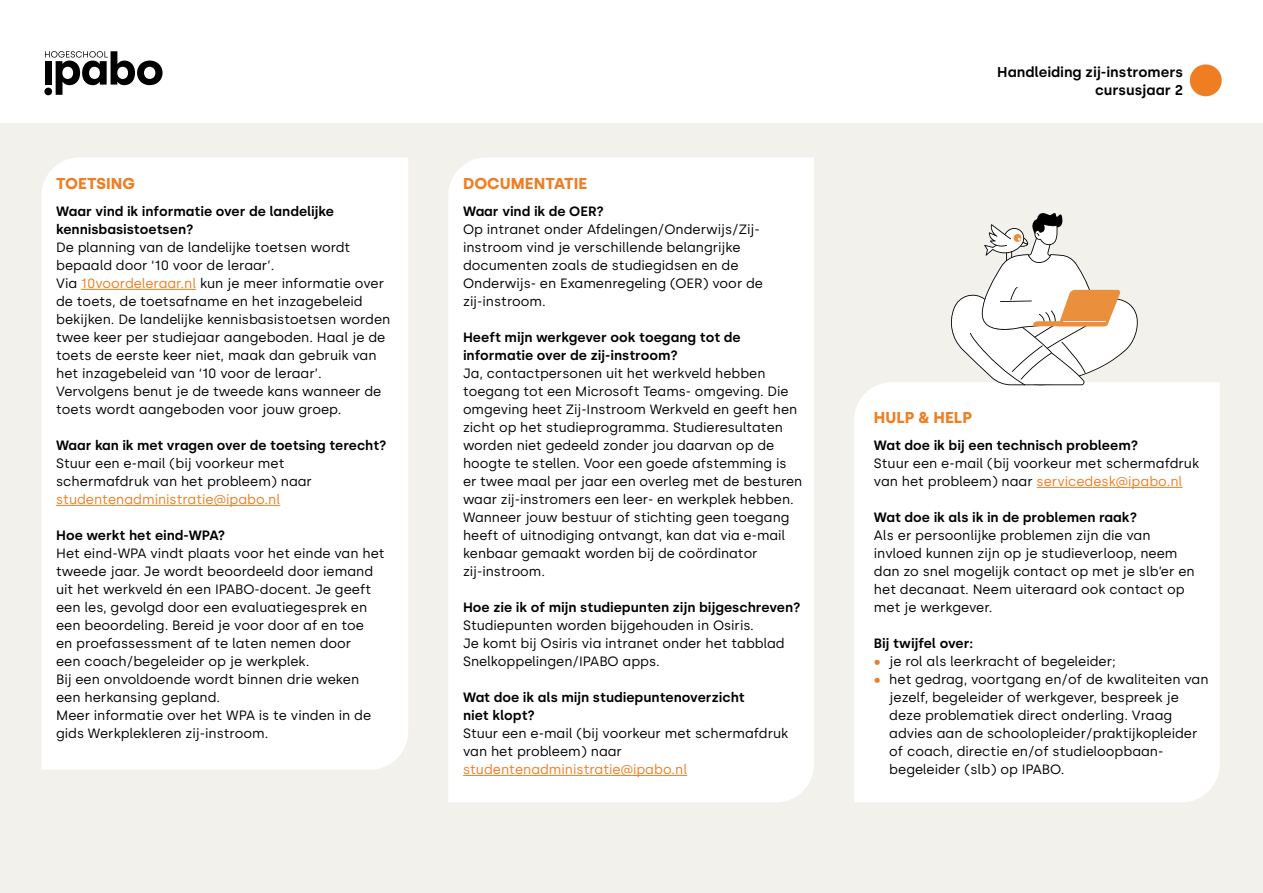
<style>
.page{position:relative;width:1263px;height:893px;background:#fff}
.page>*{position:absolute;margin:0;border:0;box-sizing:border-box;transform-origin:0 0}
.t1{font:700 15.75px "Silka";color:#ef7d22}
.t2{font:600 14.25px/18px "Silka";color:#000;text-align:right}
.t3{font:13.5px/18px "Silka";color:#000}
.t4{font:600 13.5px/18px "Silka";color:#000}
.t5{font:13.5px "Silka";color:#ef7d22}
.s1{color:#ef7d22}
.s2{font-size:15px;color:#ef7d22}
</style>
<div class="page">
<div style="left:0;top:123px;width:1263px;height:770px;background:#f3f1eb"></div>
<div style="left:1190px;top:64px;width:32px;height:32px;background:#ef7d22;border-radius:50%"></div>
<svg style="left:45px;top:51px;width:118px;height:44px"></svg>
<div style="left:42px;top:157px;width:366px;height:613px;background:#fff"></div>
<div style="left:448px;top:157px;width:366px;height:645px;background:#fff"></div>
<div style="left:854px;top:382px;width:366px;height:420px;background:#fff"></div>
<hr style="left:81px;top:289px;width:115px;height:1px;background:#ef7d22">
<hr style="left:56px;top:505px;width:224px;height:1px;background:#ef7d22">
<hr style="left:463px;top:775px;width:224px;height:1px;background:#ef7d22">
<hr style="left:1036px;top:487px;width:146px;height:1px;background:#ef7d22">
<svg style="left:948px;top:213px;width:197px;height:181px"></svg>
<p class="t1" style="left:56px;top:174px;width:81px">TOETSING</p>
<p class="t4" style="left:56px;top:202px;width:279px">Waar vind ik informatie over de landelijke kennisbasistoetsen?</p>
<p class="t3" style="left:56px;top:238px;width:336px">De planning van de landelijke toetsen wordt bepaald door ‘10 voor de leraar’.<br>Via <span class="s1">10voordeleraar.nl</span> kun je meer informatie over de toets, de toetsafname en het inzagebeleid bekijken. De landelijke kennisbasistoetsen worden twee keer per studiejaar aangeboden. Haal je de toets de eerste keer niet, maak dan gebruik van het inzagebeleid van ‘10 voor de leraar’.<br>Vervolgens benut je de tweede kans wanneer de toets wordt aangeboden voor jouw groep.</p>
<p class="t4" style="left:56px;top:436px;width:332px">Waar kan ik met vragen over de toetsing terecht?</p>
<p class="t3" style="left:56px;top:454px;width:257px">Stuur een e-mail (bij voorkeur met schermafdruk van het probleem) naar</p>
<p class="t5" style="left:56px;top:491px;width:226px">studentenadministratie@ipabo.nl</p>
<p class="t4" style="left:56px;top:526px;width:171px">Hoe werkt het eind-WPA?</p>
<p class="t3" style="left:56px;top:544px;width:330px">Het eind-WPA vindt plaats voor het einde van het tweede jaar. Je wordt beoordeeld door iemand uit het werkveld én een IPABO-docent. Je geeft een les, gevolgd door een evaluatiegesprek en een beoordeling. Bereid je voor door af en toe<br>en proefassessment af te laten nemen door<br>een coach/begeleider op je werkplek.<br>Bij een onvoldoende wordt binnen drie weken een herkansing gepland.<br>Meer informatie over het WPA is te vinden in de gids Werkplekleren zij-instroom.</p>
<p class="t1" style="left:463px;top:174px;width:126px">DOCUMENTATIE</p>
<p class="t4" style="left:463px;top:202px;width:143px">Waar vind ik de OER?</p>
<p class="t3" style="left:463px;top:220px;width:302px">Op intranet onder Afdelingen/Onderwijs/Zij&shy;instroom vind je verschillende belangrijke documenten zoals de studiegidsen en de Onderwijs- en Examenregeling (OER) voor de zij-instroom.</p>
<p class="t4" style="left:463px;top:328px;width:279px">Heeft mijn werkgever ook toegang tot de informatie over de zij-instroom?</p>
<p class="t3" style="left:463px;top:364px;width:341px">Ja, contactpersonen uit het werkveld hebben toegang tot een Microsoft Teams- omgeving. Die omgeving heet Zij-Instroom Werkveld en geeft hen zicht op het studieprogramma. Studieresultaten worden niet gedeeld zonder jou daarvan op de hoogte te stellen. Voor een goede afstemming is er twee maal per jaar een overleg met de besturen waar zij-instromers een leer- en werkplek hebben.<br>Wanneer jouw bestuur of stichting geen toegang heeft of uitnodiging ontvangt, kan dat via e-mail kenbaar gemaakt worden bij de coördinator zij-instroom.</p>
<p class="t4" style="left:463px;top:598px;width:339px">Hoe zie ik of mijn studiepunten zijn bijgeschreven?</p>
<p class="t3" style="left:463px;top:616px;width:323px">Studiepunten worden bijgehouden in Osiris.<br>Je komt bij Osiris via intranet onder het tabblad<br>Snelkoppelingen/IPABO apps.</p>
<p class="t4" style="left:463px;top:688px;width:283px">Wat doe ik als mijn studiepuntenoverzicht niet klopt?</p>
<p class="t3" style="left:463px;top:724px;width:327px">Stuur een e-mail (bij voorkeur met schermafdruk van het probleem) naar</p>
<p class="t5" style="left:463px;top:761px;width:226px">studentenadministratie@ipabo.nl</p>
<p class="t2" style="left:997px;top:63px;width:187px">Handleiding zij-instromers cursusjaar 2</p>
<p class="t1" style="left:874px;top:408px;width:100px">HULP &amp; HELP</p>
<p class="t4" style="left:874px;top:436px;width:266px">Wat doe ik bij een technisch probleem?</p>
<p class="t3" style="left:874px;top:454px;width:327px">Stuur een e-mail (bij voorkeur met schermafdruk van het probleem) naar <span class="s1">servicedesk@ipabo.nl</span></p>
<p class="t4" style="left:874px;top:508px;width:265px">Wat doe ik als ik in de problemen raak?</p>
<p class="t3" style="left:874px;top:526px;width:322px">Als er persoonlijke problemen zijn die van invloed kunnen zijn op je studieverloop, neem dan zo snel mogelijk contact op met je slb’er en het decanaat. Neem uiteraard ook contact op met je werkgever.</p>
<p class="t4" style="left:874px;top:634px;width:101px">Bij twijfel over:</p>
<p class="t3" style="left:874px;top:652px;width:243px"><span class="s2">•</span> je rol als leerkracht of begeleider;</p>
<p class="t3" style="left:889px;top:670px;width:321px;text-indent:-15px"><span class="s2">•</span> het gedrag, voortgang en/of de kwaliteiten van jezelf, begeleider of werkgever, bespreek je deze problematiek direct onderling. Vraag advies aan de schoolopleider/praktijkopleider of coach, directie en/of studieloopbaan&shy;begeleider (slb) op IPABO.</p>
</div>
